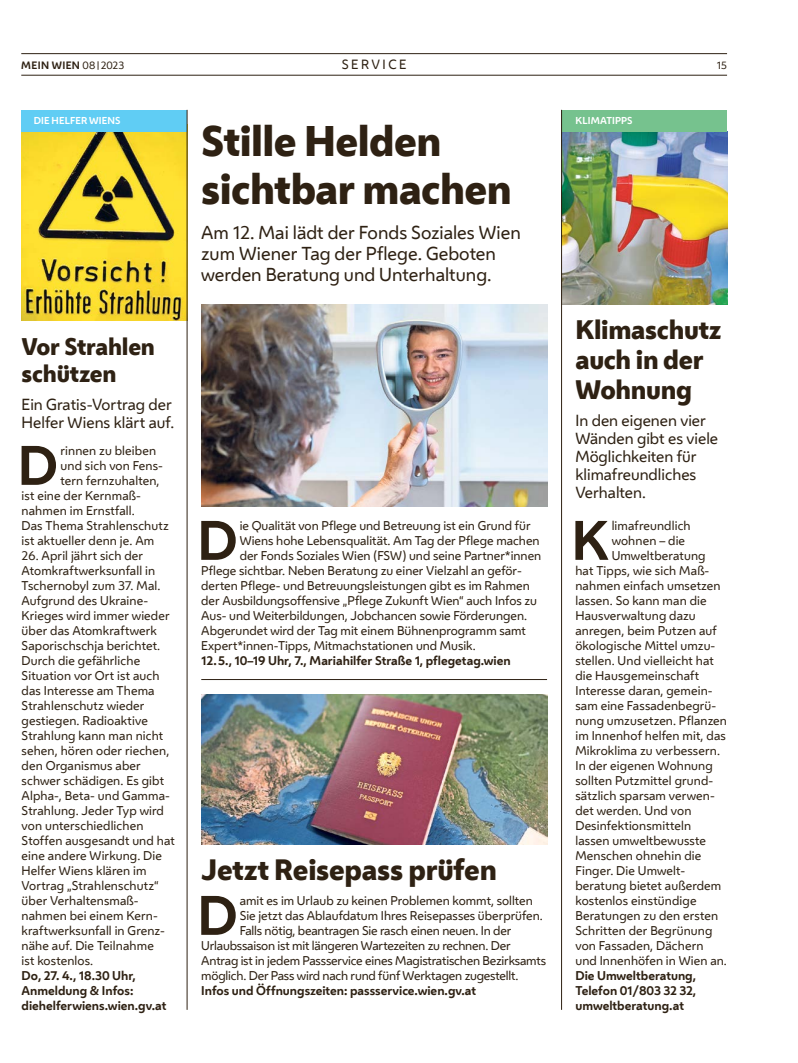
<style>
.page{position:relative;width:798px;height:1063px;background:#fff}
.page>*{position:absolute;margin:0;border:0;box-sizing:border-box;transform-origin:0 0}
.FT_FT_Initial3{font:700 51.88px "Wiener Melange";color:#2e2113}
.HL_Header_32pt{font:800 40px/48px "Wiener Melange";letter-spacing:-.015em;color:#2e2113}
.HL_Header_18pt{font:800 27.5px "Wiener Melange";letter-spacing:-.01em;color:#2e2113}
.HL_Header_20pt{font:800 25px/30px "Wiener Melange";letter-spacing:-.01em;color:#2e2113}
.HL_Header_18pt-2{font:800 22.5px/27px "Wiener Melange";letter-spacing:-.01em;color:#2e2113}
.HL_VS_14pt{font:17.5px/21px "Wiener Melange";color:#2e2113}
.HL_VS_12pt{font:15px/18px "Wiener Melange";color:#2e2113}
.t1{font:12.5px "Wiener Melange";color:#2e2113}
.FT_FT_Initial3-2{font:11.88px/15px "Wiener Melange";letter-spacing:.01em;color:#2e2113}
.FT_FT_Initial3-3{font:11.88px "Wiener Melange";letter-spacing:-.015em;color:#2e2113}
.FT_FT{font:700 11.88px "Wiener Melange";color:#2e2113}
.FT_FT_Info_bold{font:700 11.88px/15px "Wiener Melange";color:#2e2113;text-align:justify}
.t2{font:700 10px "Wiener Melange";letter-spacing:.035em;color:#2e2113}
.t3{font:10px "Wiener Melange";color:#2e2113}
.Spalte_Infobox_Spalte_Markerl{font:700 9.38px "Wiener Melange";letter-spacing:.01em;color:#fff}
.s1{font-weight:400}
.s2{font-weight:400;font-size:7.5px}
.s3{font-weight:700}
</style>
<div class="page">
<hr style="left:21px;top:75px;width:705px;height:1px;background:#2e2113">
<hr style="left:21px;top:53px;width:705px;height:1px;background:#2e2113">
<img style="left:562px;top:132px;width:164px;height:173px">
<div style="left:561px;top:110px;width:165px;height:22px;background:#76c28e"></div>
<hr style="left:561px;top:110px;width:1px;height:900px;background:#2e2113">
<img style="left:21px;top:132px;width:166px;height:188px">
<div style="left:21px;top:110px;width:166px;height:22px;background:#60cdf4"></div>
<hr style="left:187px;top:110px;width:1px;height:900px;background:#2e2113">
<img style="left:201px;top:695px;width:346px;height:150px">
<hr style="left:201px;top:679px;width:346px;height:1px;background:#2e2113">
<img style="left:201px;top:305px;width:346px;height:201px">
<p class="t2" style="left:21px;top:57px;width:104px">MEIN WIEN <span class="s1">08</span><span class="s2">|</span><span class="s1">2023</span></p>
<p class="t1" style="left:342px;top:55px;width:20px">Service</p>
<p class="t3" style="left:716px;top:58px;width:12px">15</p>
<p class="Spalte_Infobox_Spalte_Markerl" style="left:34px;top:113px;width:88px">DIE HELFER WIENS</p>
<h1 class="HL_Header_18pt-2" style="left:22px;top:333px;width:135px">Vor Strahlen schützen</h1>
<p class="HL_VS_12pt" style="left:22px;top:394px;width:154px">Ein Gratis-Vortrag der<br>Helfer Wiens klärt auf.</p>
<p class="FT_FT_Initial3" style="left:18px;top:422px;width:42px">D</p>
<p class="FT_FT_Initial3-2" style="left:60px;top:442px;width:97px">rinnen zu bleiben</p>
<p class="FT_FT_Initial3-2" style="left:60px;top:457px;width:104px">und sich von Fens-</p>
<p class="FT_FT_Initial3-2" style="left:60px;top:472px;width:100px">tern fernzuhalten,</p>
<p class="FT_FT_Initial3-2" style="left:22px;top:487px;width:121px">ist eine der Kernmaß-</p>
<p class="FT_FT_Initial3-2" style="left:22px;top:502px;width:115px">nahmen im Ernstfall.</p>
<p class="FT_FT_Initial3-2" style="left:22px;top:517px;width:148px">Das Thema Strahlenschutz</p>
<p class="FT_FT_Initial3-2" style="left:22px;top:532px;width:134px">ist aktueller denn je. Am</p>
<p class="FT_FT_Initial3-2" style="left:22px;top:547px;width:155px">26. April jährt sich der<br>Atomkraftwerksunfall in<br>Tschernobyl zum 37. Mal.<br>Aufgrund des Ukraine-<br>Krieges wird immer wieder über das Atomkraftwerk<br>Saporischschja berichtet.<br>Durch die gefährliche<br>Situation vor Ort ist auch das Interesse am Thema<br>Strahlenschutz wieder gestiegen. Radioaktive<br>Strahlung kann man nicht sehen, hören oder riechen, den Organismus aber schwer schädigen. Es gibt<br>Alpha-, Beta- und Gamma-<br>Strahlung. Jeder Typ wird von unterschiedlichen<br>Stoffen ausgesandt und hat eine andere Wirkung. Die<br>Helfer Wiens klären im<br>Vortrag „Strahlenschutz“ über Verhaltensmaß&shy;nahmen bei einem Kern&shy;kraftwerksunfall in Grenz&shy;nähe auf. Die Teilnahme<br>ist kostenlos.<br><span class="s3">Do, 27. 4., 18.30 Uhr,<br>Anmeldung &amp; Infos: diehelferwiens.wien.gv.at</span></p>
<h1 class="HL_Header_32pt" style="left:201px;top:117px;width:312px">Stille Helden sichtbar machen</h1>
<p class="HL_VS_14pt" style="left:201px;top:221px;width:321px">Am 12. Mai lädt der Fonds Soziales Wien zum Wiener Tag der Pflege. Geboten werden Beratung und Unterhaltung.</p>
<p class="FT_FT_Initial3" style="left:197px;top:497px;width:42px">D</p>
<p class="FT_FT_Initial3-2" style="left:239px;top:517px;width:292px">ie Qualität von Pflege und Betreuung ist ein Grund für</p>
<p class="FT_FT_Initial3-2" style="left:239px;top:532px;width:301px">Wiens hohe Lebensqualität. Am Tag der Pflege machen</p>
<p class="FT_FT_Initial3-2" style="left:239px;top:547px;width:303px">der Fonds Soziales Wien (FSW) und seine Partner*innen</p>
<p class="FT_FT_Initial3-2" style="left:201px;top:562px;width:321px">Pflege sichtbar. Neben Beratung zu einer Vielzahl an geför-</p>
<p class="FT_FT_Initial3-2" style="left:201px;top:577px;width:330px">derten Pflege- und Betreuungsleistungen gibt es im Rahmen</p>
<p class="FT_FT_Initial3-2" style="left:201px;top:592px;width:337px">der Ausbildungsoffensive „Pflege Zukunft Wien“ auch Infos zu</p>
<p class="FT_FT_Initial3-2" style="left:201px;top:607px;width:327px">Aus- und Weiterbildungen, Jobchancen sowie Förderungen.</p>
<p class="FT_FT_Initial3-2" style="left:201px;top:622px;width:326px">Abgerundet wird der Tag mit einem Bühnenprogramm samt</p>
<p class="FT_FT_Initial3-2" style="left:201px;top:637px;width:276px">Expert*innen-Tipps, Mitmachstationen und Musik.</p>
<p class="FT_FT" style="left:201px;top:650px;width:311px">12.5., 10–19 Uhr, 7., Mariahilfer Straße 1, pflegetag.wien</p>
<h1 class="HL_Header_18pt" style="left:201px;top:850px;width:297px">Jetzt Reisepass prüfen</h1>
<p class="FT_FT_Initial3" style="left:197px;top:872px;width:42px">D</p>
<p class="FT_FT_Initial3-2" style="left:239px;top:892px;width:294px">amit es im Urlaub zu keinen Problemen kommt, sollten</p>
<p class="FT_FT_Initial3-2" style="left:239px;top:907px;width:304px">Sie jetzt das Ablaufdatum Ihres Reisepasses überprüfen.</p>
<p class="FT_FT_Initial3-3" style="left:239px;top:921px;width:273px">Falls nötig, beantragen Sie rasch einen neuen. In der</p>
<p class="FT_FT_Initial3-3" style="left:201px;top:936px;width:311px">Urlaubssaison ist mit längeren Wartezeiten zu rechnen. Der</p>
<p class="FT_FT_Initial3-3" style="left:201px;top:951px;width:346px">Antrag ist in jedem Passservice eines Magistratischen Bezirksamts</p>
<p class="FT_FT_Initial3-3" style="left:201px;top:966px;width:318px">möglich. Der Pass wird nach rund fünf Werktagen zugestellt.</p>
<p class="FT_FT" style="left:201px;top:980px;width:276px">Infos und Öffnungszeiten: passservice.wien.gv.at</p>
<p class="Spalte_Infobox_Spalte_Markerl" style="left:575px;top:113px;width:59px">KLIMATIPPS</p>
<h1 class="HL_Header_20pt" style="left:575px;top:315px;width:147px">Klimaschutz auch in der<br>Wohnung</h1>
<p class="HL_VS_12pt" style="left:575px;top:410px;width:144px">In den eigenen vier<br>Wänden gibt es viele<br>Möglichkeiten für klimafreundliches<br>Verhalten.</p>
<p class="FT_FT_Initial3" style="left:571px;top:497px;width:39px">K</p>
<p class="FT_FT_Initial3-2" style="left:611px;top:517px;width:80px">limafreundlich</p>
<p class="FT_FT_Initial3-2" style="left:611px;top:532px;width:75px">wohnen – die</p>
<p class="FT_FT_Initial3-2" style="left:611px;top:547px;width:95px">Umweltberatung</p>
<p class="FT_FT_Initial3-2" style="left:575px;top:562px;width:135px">hat Tipps, wie sich Maß-</p>
<p class="FT_FT_Initial3-2" style="left:575px;top:577px;width:147px">nahmen einfach umsetzen</p>
<p class="FT_FT_Initial3-2" style="left:575px;top:592px;width:133px">lassen. So kann man die</p>
<p class="FT_FT_Initial3-2" style="left:575px;top:607px;width:122px">Hausverwaltung dazu</p>
<p class="FT_FT_Initial3-2" style="left:575px;top:622px;width:143px">anregen, beim Putzen auf</p>
<p class="FT_FT_Initial3-2" style="left:575px;top:637px;width:141px">ökologische Mittel umzu-</p>
<p class="FT_FT_Initial3-2" style="left:575px;top:652px;width:140px">stellen. Und vielleicht hat</p>
<p class="FT_FT_Initial3-2" style="left:575px;top:667px;width:125px">die Hausgemeinschaft</p>
<p class="FT_FT_Initial3-2" style="left:575px;top:682px;width:137px">Interesse daran, gemein-</p>
<p class="FT_FT_Initial3-2" style="left:575px;top:697px;width:141px">sam eine Fassadenbegrü-</p>
<p class="FT_FT_Initial3-2" style="left:575px;top:712px;width:153px">nung umzusetzen. Pflanzen</p>
<p class="FT_FT_Initial3-2" style="left:575px;top:727px;width:152px">im Innenhof helfen mit, das</p>
<p class="FT_FT_Initial3-2" style="left:575px;top:742px;width:146px">Mikroklima zu verbessern.</p>
<p class="FT_FT_Initial3-2" style="left:575px;top:757px;width:139px">In der eigenen Wohnung</p>
<p class="FT_FT_Initial3-2" style="left:575px;top:772px;width:139px">sollten Putzmittel grund-</p>
<p class="FT_FT_Initial3-2" style="left:575px;top:787px;width:139px">sätzlich sparsam verwen-</p>
<p class="FT_FT_Initial3-2" style="left:575px;top:802px;width:117px">det werden. Und von</p>
<p class="FT_FT_Initial3-2" style="left:575px;top:817px;width:117px">Desinfektionsmitteln</p>
<p class="FT_FT_Initial3-2" style="left:575px;top:832px;width:132px">lassen umweltbewusste</p>
<p class="FT_FT_Initial3-2" style="left:575px;top:847px;width:127px">Menschen ohnehin die</p>
<p class="FT_FT_Initial3-2" style="left:575px;top:862px;width:111px">Finger. Die Umwelt-</p>
<p class="FT_FT_Initial3-2" style="left:575px;top:877px;width:147px">beratung bietet außerdem</p>
<p class="FT_FT_Initial3-2" style="left:575px;top:892px;width:122px">kostenlos einstündige</p>
<p class="FT_FT_Initial3-2" style="left:575px;top:907px;width:144px">Beratungen zu den ersten</p>
<p class="FT_FT_Initial3-2" style="left:575px;top:922px;width:138px">Schritten der Begrünung</p>
<p class="FT_FT_Initial3-2" style="left:575px;top:937px;width:129px">von Fassaden, Dächern</p>
<p class="FT_FT_Initial3-2" style="left:575px;top:952px;width:153px">und Innenhöfen in Wien an.</p>
<p class="FT_FT_Info_bold" style="left:575px;top:967px;width:122px">Die Umweltberatung, Telefon 01/803 32 32, umweltberatung.at</p>
</div>
